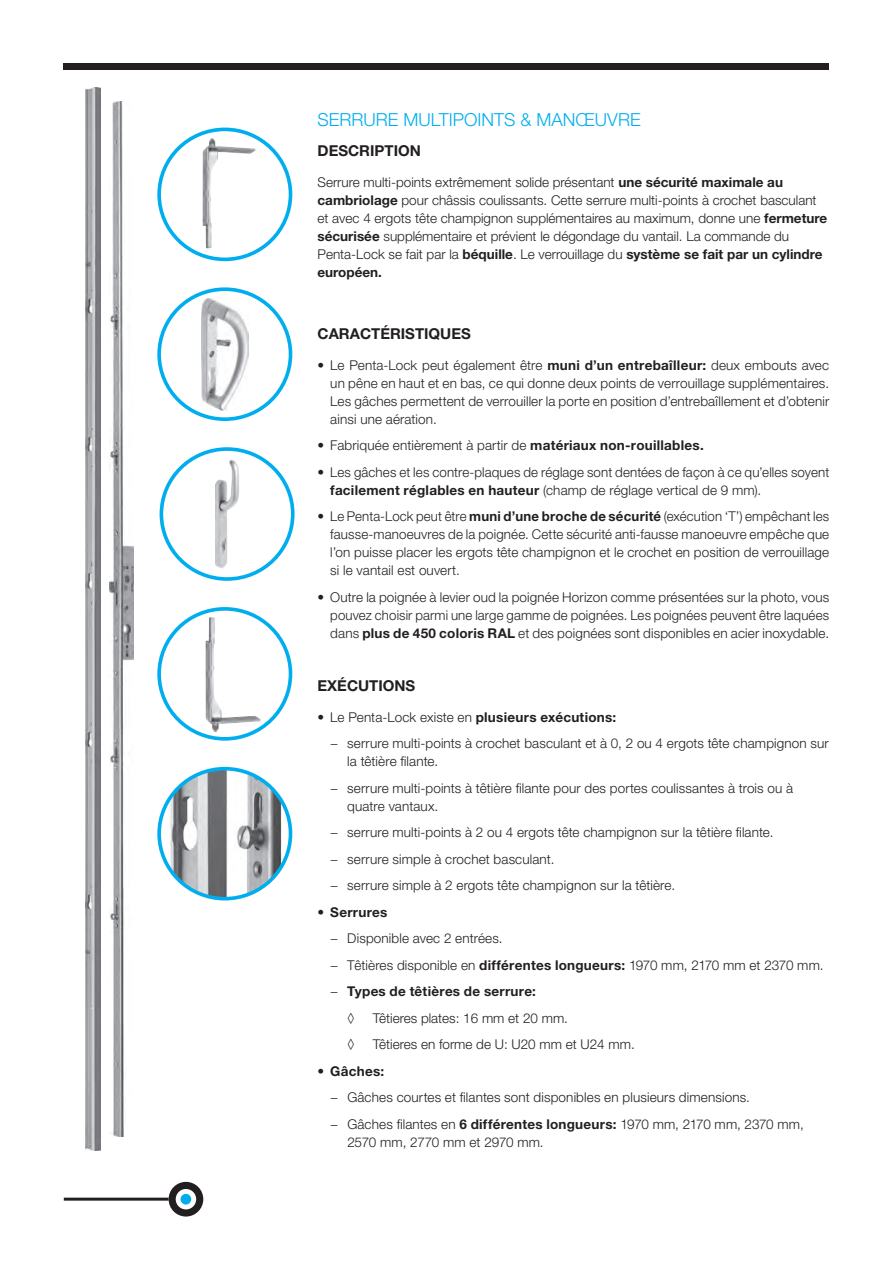
<style>
.page{position:relative;width:893px;height:1263px;background:#fff}
.page>*{position:absolute;margin:0;border:0;box-sizing:border-box;transform-origin:0 0}
.t1{font:300 18px "Helvetica Neue LT Std";color:#00aeef}
.t2{font:700 15px "Helvetica Neue LT Std";color:#231f20}
.t3{font:300 13.5px/18px "Helvetica Neue LT Std";letter-spacing:.005em;color:#231f20}
.t4{font:700 13.5px "Helvetica Neue LT Std";letter-spacing:.02em;color:#231f20}
.t5{font:300 13.5px "Helvetica Neue LT Std";letter-spacing:-.02em;color:#231f20}
.s1{font-weight:700}
.s2{font-weight:300}
</style>
<div class="page">
<div style="left:169px;top:1182px;width:34px;height:34px;border:7px solid #231f20;border-radius:50%"></div>
<hr style="left:64px;top:1197px;width:105px;height:3px;background:#231f20">
<div style="left:181px;top:1194px;width:10px;height:10px;background:#00aeef;border-radius:50%"></div>
<img style="left:109px;top:102px;width:25px;height:1034px">
<img style="left:85px;top:87px;width:15px;height:1064px">
<img style="left:215px;top:460px;width:24px;height:109px">
<div style="left:160px;top:447px;width:135px;height:134px;border:4px solid #00aeef;border-radius:50%"></div>
<img style="left:203px;top:138px;width:52px;height:110px">
<div style="left:157px;top:128px;width:135px;height:133px;border:4px solid #00aeef;border-radius:50%"></div>
<img style="left:201px;top:298px;width:47px;height:112px">
<div style="left:157px;top:287px;width:135px;height:134px;border:4px solid #00aeef;border-radius:50%"></div>
<img style="left:206px;top:617px;width:55px;height:115px">
<div style="left:157px;top:607px;width:135px;height:134px;border:4px solid #00aeef;border-radius:50%"></div>
<img style="left:159px;top:769px;width:131px;height:130px">
<div style="left:157px;top:767px;width:135px;height:133px;border:4px solid #00aeef;border-radius:50%"></div>
<div style="left:64px;top:64px;width:765px;height:6px;background:#231f20"></div>
<h1 class="t1" style="left:318px;top:108px;width:325px">SERRURE MULTIPOINTS &amp; MANŒUVRE</h1>
<p class="t2" style="left:318px;top:142px;width:105px">DESCRIPTION</p>
<p class="t3" style="left:318px;top:173px;width:511px">Serrure multi-points extrêmement solide présentant <span class="s1">une sécurité maximale au cambriolage</span> pour châssis coulissants. Cette serrure multi-points à crochet basculant et avec 4 ergots tête champignon supplémentaires au maximum, donne une <span class="s1">fermeture sécurisée</span> supplémentaire et prévient le dégondage du vantail. La commande du Penta-Lock se fait par la <span class="s1">béquille</span>. Le verrouillage du <span class="s1">système se fait par un cylindre européen.</span></p>
<p class="t2" style="left:318px;top:324px;width:155px">CARACTÉRISTIQUES</p>
<p class="t3" style="left:330px;top:356px;width:500px;text-align:justify;text-indent:-13px">• Le Penta-Lock peut également être <span class="s1">muni d’un entrebaîlleur:</span> deux embouts avec un pêne en haut et en bas, ce qui donne deux points de verrouillage supplémentaires.<br>Les gâches permettent de verrouiller la porte en position d’entrebaîllement et d’obtenir ainsi une aération.</p>
<p class="t3" style="left:318px;top:436px;width:388px">• Fabriquée entièrement à partir de <span class="s1">matériaux non-rouillables.</span></p>
<p class="t3" style="left:330px;top:463px;width:500px;text-indent:-13px">• Les gâches et les contre-plaques de réglage sont dentées de façon à ce qu’elles soyent <span class="s1">facilement réglables en hauteur</span> (champ de réglage vertical de 9 mm).</p>
<p class="t3" style="left:330px;top:507px;width:500px;text-align:justify;text-indent:-13px">• Le Penta-Lock peut être <span class="s1">muni d’une broche de sécurité</span> (exécution ‘T’) empêchant les fausse-manoeuvres de la poignée. Cette sécurité anti-fausse manoeuvre empêche que l’on puisse placer les ergots tête champignon et le crochet en position de verrouillage si le vantail est ouvert.</p>
<p class="t3" style="left:330px;top:588px;width:500px;text-align:justify;text-indent:-13px">• Outre la poignée à levier oud la poignée Horizon comme présentées sur la photo, vous pouvez choisir parmi une large gamme de poignées. Les poignées peuvent être laquées dans <span class="s1">plus de 450 coloris RAL</span> et des poignées sont disponibles en acier inoxydable.</p>
<p class="t2" style="left:318px;top:676px;width:99px">EXÉCUTIONS</p>
<p class="t3" style="left:330px;top:703px;width:500px;line-height:26.5px;text-indent:-13px">• Le Penta-Lock existe en <span class="s1">plusieurs exécutions:<br></span>− serrure multi-points à crochet basculant et à 0, 2 ou 4 ergots tête champignon sur</p>
<p class="t3" style="left:330px;top:748px;width:464px;line-height:26.5px;text-indent:17px">la têtière filante.<br>− serrure multi-points à têtière filante pour des portes coulissantes à trois ou à</p>
<p class="t3" style="left:330px;top:792px;width:445px;line-height:26.5px;text-indent:17px">quatre vantaux.<br>− serrure multi-points à 2 ou 4 ergots tête champignon sur la têtière filante. − serrure simple à crochet basculant.<br>− serrure simple à 2 ergots tête champignon sur la têtière.</p>
<p class="t4" style="left:318px;top:903px;width:71px"><span class="s2">•</span> Serrures</p>
<p class="t3" style="left:330px;top:929px;width:174px">− Disponible avec 2 entrées.</p>
<p class="t3" style="left:330px;top:956px;width:495px">− Têtières disponible en <span class="s1">différentes longueurs:</span> 1970 mm, 2170 mm et 2370 mm.</p>
<p class="t4" style="left:330px;top:983px;width:207px"><span class="s2">−</span> Types de têtières de serrure:</p>
<p class="t3" style="left:347px;top:1009px;width:9px">◊</p>
<p class="t3" style="left:373px;top:1009px;width:197px">Têtieres plates: 16 mm et 20 mm.</p>
<p class="t3" style="left:347px;top:1035px;width:9px">◊</p>
<p class="t3" style="left:373px;top:1035px;width:263px">Têtieres en forme de U: U20 mm et U24 mm.</p>
<p class="t3" style="left:330px;top:1057px;width:475px;line-height:26.5px;text-indent:-13px">• <span class="s1">Gâches:<br></span>− Gâches courtes et filantes sont disponibles en plusieurs dimensions.<br>− Gâches filantes en <span class="s1">6 différentes longueurs:</span> 1970 mm, 2170 mm, 2370 mm,</p>
<p class="t5" style="left:347px;top:1134px;width:198px">2570 mm, 2770 mm et 2970 mm.</p>
</div>
